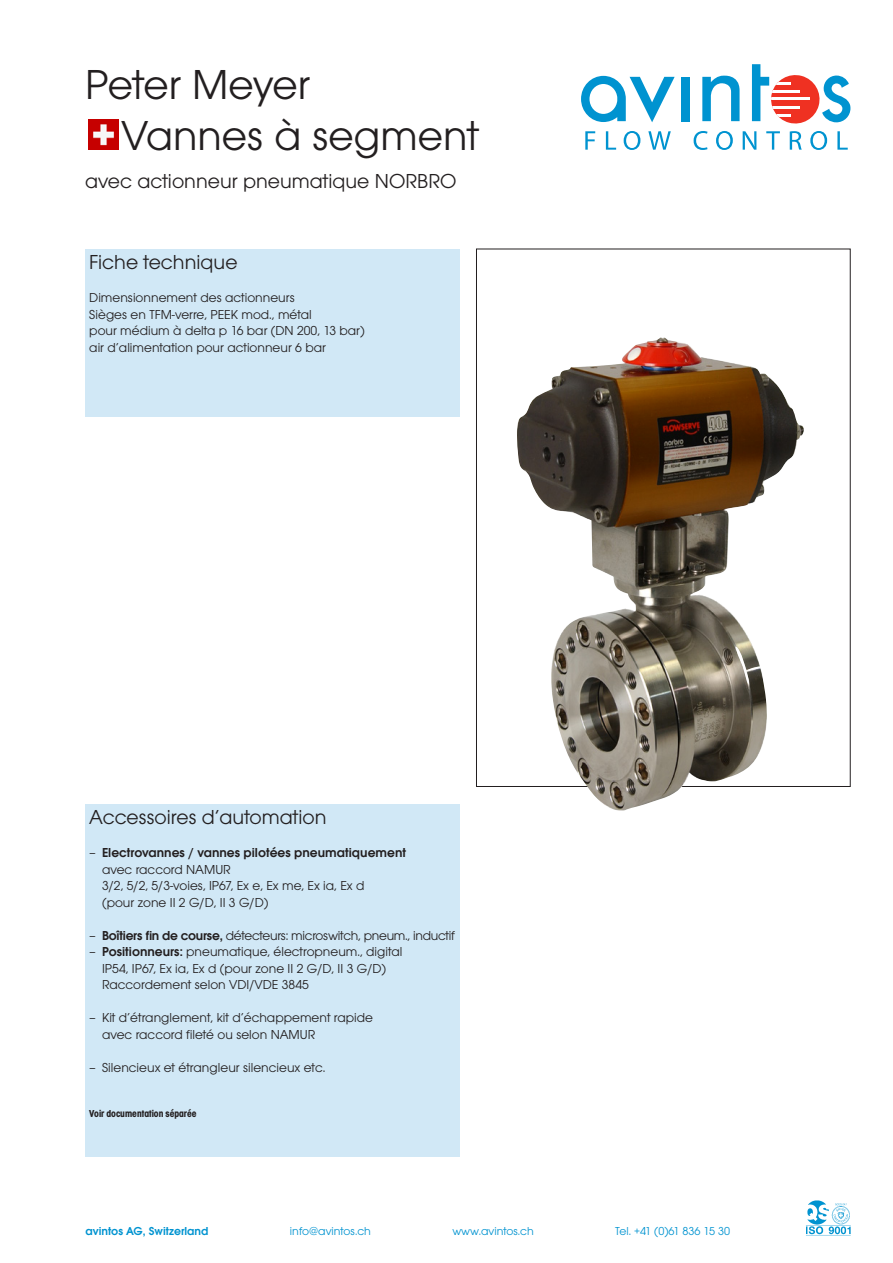
<style>
.page{position:relative;width:893px;height:1263px;background:#fff}
.page>*{position:absolute;margin:0;border:0;box-sizing:border-box;transform-origin:0 0}
.t1{font:43.5px/51px "Avant Garde Gothic Itc T";color:#231f20}
.t2{font:21px "Avant Garde Gothic Itc T";color:#231f20}
.t3{font:13.5px/16.5px "Avant Garde Gothic Itc T";color:#231f20}
.t4{font:13.5px "Avant Garde Gothic Itc T";letter-spacing:-.02em;color:#231f20}
.t5{font:12px "Avant Garde Gothic Itc T";color:#0093d0}
.t6{font:600 12px "Avant Garde Gothic Itc T";color:#0093d0}
.t7{font:12px "Avant Garde Gothic Itc T";letter-spacing:-.025em;color:#0093d0}
.t8{font:700 condensed 10.5px "Avant Garde Gothic Itc T";color:#231f20}
.s1{font-weight:600}
</style>
<div class="page">
<div style="left:85px;top:249px;width:374px;height:168px;background:#d1e8f6"></div>
<div style="left:85px;top:804px;width:374px;height:353px;background:#d1e8f6"></div>
<div style="left:681px;top:77px;width:9px;height:44px;background:#0093d0"></div>
<svg style="left:581px;top:76px;width:94px;height:46px"></svg>
<svg style="left:585px;top:131px;width:10px;height:19px"></svg>
<svg style="left:606px;top:131px;width:10px;height:19px"></svg>
<svg style="left:624px;top:131px;width:16px;height:19px"></svg>
<svg style="left:648px;top:131px;width:23px;height:19px"></svg>
<svg style="left:694px;top:64px;width:156px;height:86px"></svg>
<hr style="left:770px;top:90px;width:30px;height:2px;background:#fff">
<img style="left:88px;top:120px;width:30px;height:30px">
<img style="left:515px;top:337px;width:294px;height:473px">
<img style="left:806px;top:1200px;width:45px;height:36px">
<h1 class="t1" style="left:121px;top:58px;width:359px;text-indent:-36px">Peter Meyer<br>Vannes à segment</h1>
<h2 class="t2" style="left:85px;top:169px;width:373px">avec actionneur pneumatique NORBRO</h2>
<h2 class="t2" style="left:89px;top:250px;width:150px">Fiche technique</h2>
<p class="t3" style="left:89px;top:289px;width:277px">Dimensionnement des actionneurs<br>Sièges en TFM-verre, PEEK mod., métal<br>pour médium à delta p 16 bar (DN 200, 13 bar) air d’alimentation pour actionneur 6 bar</p>
<h2 class="t2" style="left:89px;top:805px;width:239px">Accessoires d’automation</h2>
<p class="t3" style="left:102px;top:844px;width:306px;text-indent:-13px">– <span class="s1">Electrovannes / vannes pilotées pneumatiquement </span>avec raccord NAMUR<br>3/2, 5/2, 5/3-voies, IP67, Ex e, Ex me, Ex ia, Ex d<br>(pour zone II 2 G/D, II 3 G/D)</p>
<p class="t4" style="left:89px;top:927px;width:367px">– <span class="s1">Boîtiers fin de course,</span> détecteurs: microswitch, pneum., inductif</p>
<p class="t3" style="left:102px;top:943px;width:302px;text-indent:-13px">– <span class="s1">Positionneurs:</span> pneumatique, électropneum., digital<br>IP54, IP67, Ex ia, Ex d (pour zone II 2 G/D, II 3 G/D)<br>Raccordement selon VDI/VDE 3845</p>
<p class="t3" style="left:102px;top:1009px;width:273px;text-indent:-13px">– Kit d’étranglement, kit d’échappement rapide avec raccord fileté ou selon NAMUR</p>
<p class="t3" style="left:89px;top:1059px;width:238px">– Silencieux et étrangleur silencieux etc.</p>
<p class="t8" style="left:89px;top:1107px;width:109px">Voir documentation séparée</p>
<p class="t6" style="left:85px;top:1224px;width:125px">avintos AG, Switzerland</p>
<p class="t5" style="left:290px;top:1224px;width:83px">info@avintos.ch</p>
<p class="t5" style="left:452px;top:1224px;width:83px">www.avintos.ch</p>
<p class="t7" style="left:615px;top:1224px;width:116px">Tel. +41 (0)61 836 15 30</p>
</div>
